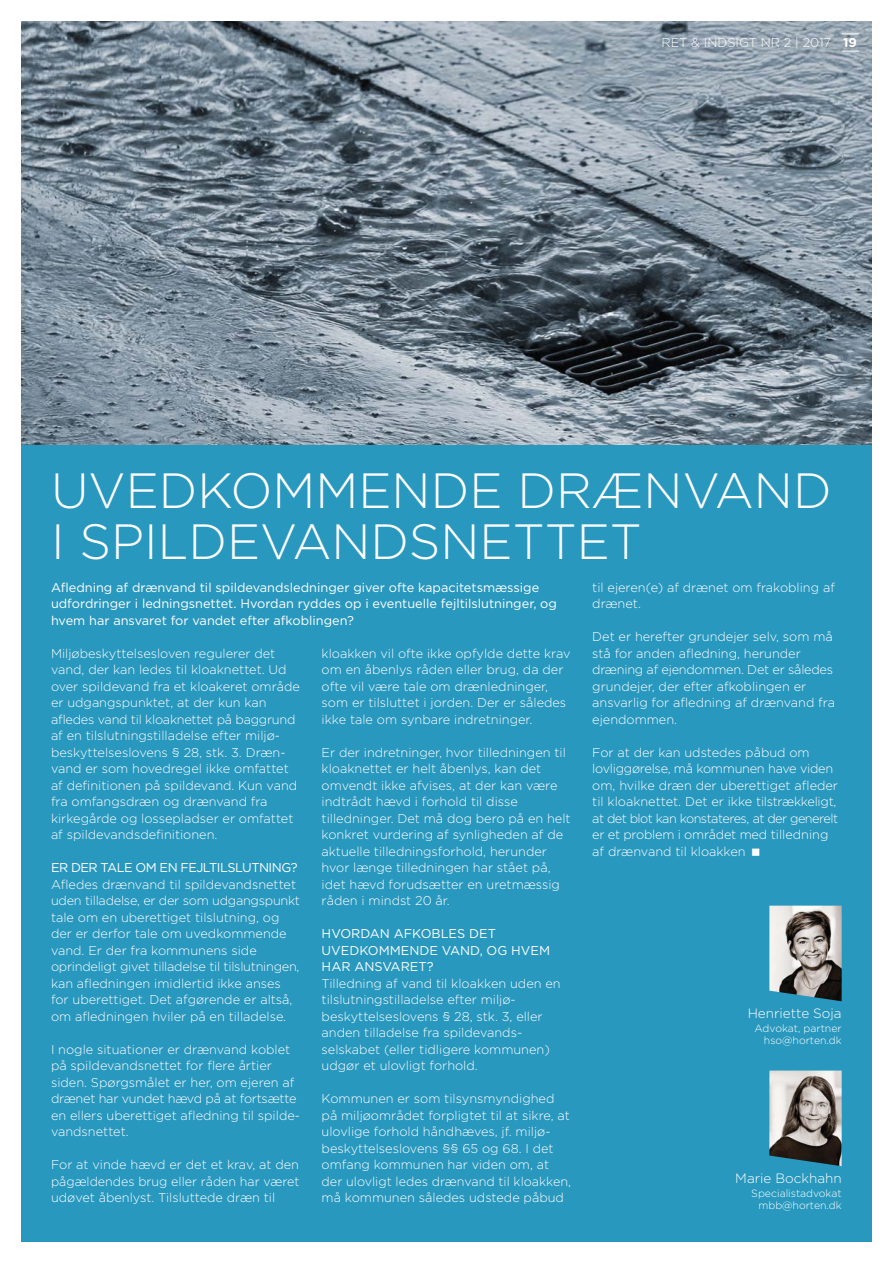
<style>
.page{position:relative;width:893px;height:1263px;background:#fff}
.page>*{position:absolute;margin:0;border:0;box-sizing:border-box;transform-origin:0 0}
.t1{font:300 49.5px/51px "Gotham";color:#fff}
.t2{font:300 13.5px "Gotham";color:#fff}
.t3{font:300 12.75px/16.5px "Gotham";color:#fff}
.t4{font:12.75px/16.5px "Gotham";color:#fff}
.t5{font:300 12.75px/16.5px "Gotham";letter-spacing:-.02em;color:#fff}
.t6{font:12.75px "Gotham";letter-spacing:-.04em;color:#fff}
.t7{font:300 10.5px/12px "Gotham";color:#fff;text-align:right}
.s1{font-weight:700}
</style>
<div class="page">
<img style="left:21px;top:21px;width:850px;height:425px">
<div style="left:21px;top:446px;width:850px;height:796px;background:#2998be"></div>
<svg style="left:842px;top:34px;width:17px;height:1px"></svg>
<svg style="left:842px;top:51px;width:17px;height:1px"></svg>
<img style="left:769px;top:906px;width:73px;height:95px">
<img style="left:769px;top:1071px;width:73px;height:95px">
<p class="t3" style="left:661px;top:36px;width:197px">RET &amp; INDSIGT NR 2 | 2017 <span class="s1">19</span></p>
<h1 class="t1" style="left:51px;top:468px;width:782px">UVEDKOMMENDE DRÆNVAND<br>I SPILDEVANDSNETTET</h1>
<p class="t4" style="left:51px;top:580px;width:507px">Afledning af drænvand til spildevandsledninger giver ofte kapacitetsmæssige udfordringer i ledningsnettet. Hvordan ryddes op i eventuelle fejltilslutninger, og hvem har ansvaret for vandet efter afkoblingen?</p>
<p class="t3" style="left:51px;top:646px;width:250px">Miljøbeskyttelsesloven regulerer det vand, der kan ledes til kloaknettet. Ud over spildevand fra et kloakeret område er udgangspunktet, at der kun kan afledes vand til kloaknettet på baggrund af en tilslutningstilladelse efter miljø&shy;beskyttelseslovens § 28, stk. 3. Dræn&shy;vand er som hovedregel ikke omfattet af definitionen på spildevand. Kun vand fra omfangsdræn og drænvand fra kirke gårde og lossepladser er omfattet af spildevandsdefinitionen.</p>
<p class="t6" style="left:51px;top:863px;width:248px">ER DER TALE OM EN FEJLTILSLUTNING?</p>
<p class="t3" style="left:51px;top:877px;width:250px">Afledes drænvand til spildevandsnettet uden tilladelse, er der som udgangspunkt tale om en uberettiget tilslutning, og der er derfor tale om uvedkommende vand. Er der fra kommunens side oprindeligt givet tilladelse til tilslutningen, kan afledningen imidlertid ikke anses for uberettiget. Det afgørende er altså, om afledningen hviler på en tilladelse.</p>
<p class="t3" style="left:51px;top:1042px;width:251px">I nogle situationer er drænvand koblet på spildevandsnettet for flere årtier siden. Spørgsmålet er her, om ejeren af drænet har vundet hævd på at fortsætte en ellers uberettiget afledning til spilde&shy;vandsnettet.</p>
<p class="t3" style="left:51px;top:1157px;width:250px;text-align:justify">For at vinde hævd er det et krav, at den pågældendes brug eller råden har været udøvet åbenlyst. Tilsluttede dræn til</p>
<p class="t3" style="left:322px;top:646px;width:250px">kloakken vil ofte ikke opfylde dette krav om en åbenlys råden eller brug, da der ofte vil være tale om drænledninger, som er tilsluttet i jorden. Der er således ikke tale om synbare indretninger.</p>
<p class="t3" style="left:322px;top:745px;width:250px">Er der indretninger, hvor tilledningen til kloaknettet er helt åbenlys, kan det omvendt ikke afvises, at der kan være indtrådt hævd i forhold til disse tilledninger. Det må dog bero på en helt konkret vurdering af synligheden af de aktuelle tilledningsforhold, herunder hvor længe tilledningen har stået på, idet hævd forudsætter en uretmæssig råden i mindst 20 år.</p>
<p class="t4" style="left:322px;top:926px;width:230px">HVORDAN AFKOBLES DET<br>UVEDKOMMENDE VAND, OG HVEM<br>HAR ANSVARET?</p>
<p class="t3" style="left:322px;top:976px;width:241px">Tilledning af vand til kloakken uden en tilslutningstilladelse efter miljø&shy;beskyttelses lovens § 28, stk. 3, eller anden tilladelse fra spildevands&shy;selskabet (eller tidligere kommunen) udgør et ulovligt forhold.</p>
<p class="t3" style="left:322px;top:1091px;width:251px">Kommunen er som tilsynsmyndighed på miljøområdet forpligtet til at sikre, at ulovlige forhold håndhæves, jf. miljø&shy;beskyttelseslovens §§ 65 og 68. I det omfang kommunen har viden om, at der ulovligt ledes drænvand til kloakken, må kommunen således udstede påbud</p>
<p class="t3" style="left:592px;top:580px;width:244px">til ejeren(e) af drænet om frakobling af drænet.</p>
<p class="t3" style="left:592px;top:629px;width:244px">Det er herefter grundejer selv, som må stå for anden afledning, herunder dræning af ejendommen. Det er således grundejer, der efter afkoblingen er ansvarlig for afledning af drænvand fra ejendommen.</p>
<p class="t5" style="left:592px;top:745px;width:247px">For at der kan udstedes påbud om<br>lov liggørelse, må kommunen have viden om, hvilke dræn der uberettiget afleder til kloaknettet. Det er ikke tilstrækkeligt, at det blot kan konstateres, at der generelt er et problem i området med tilledning af drænvand til kloakken</p>
<p class="t2" style="left:748px;top:1008px;width:95px">Henriette Soja</p>
<p class="t7" style="left:754px;top:1023px;width:89px">Advokat, partner hso@horten.dk</p>
<p class="t2" style="left:735px;top:1173px;width:108px">Marie Bockhahn</p>
<p class="t7" style="left:751px;top:1188px;width:92px">Specialistadvokat mbb@horten.dk</p>
</div>
